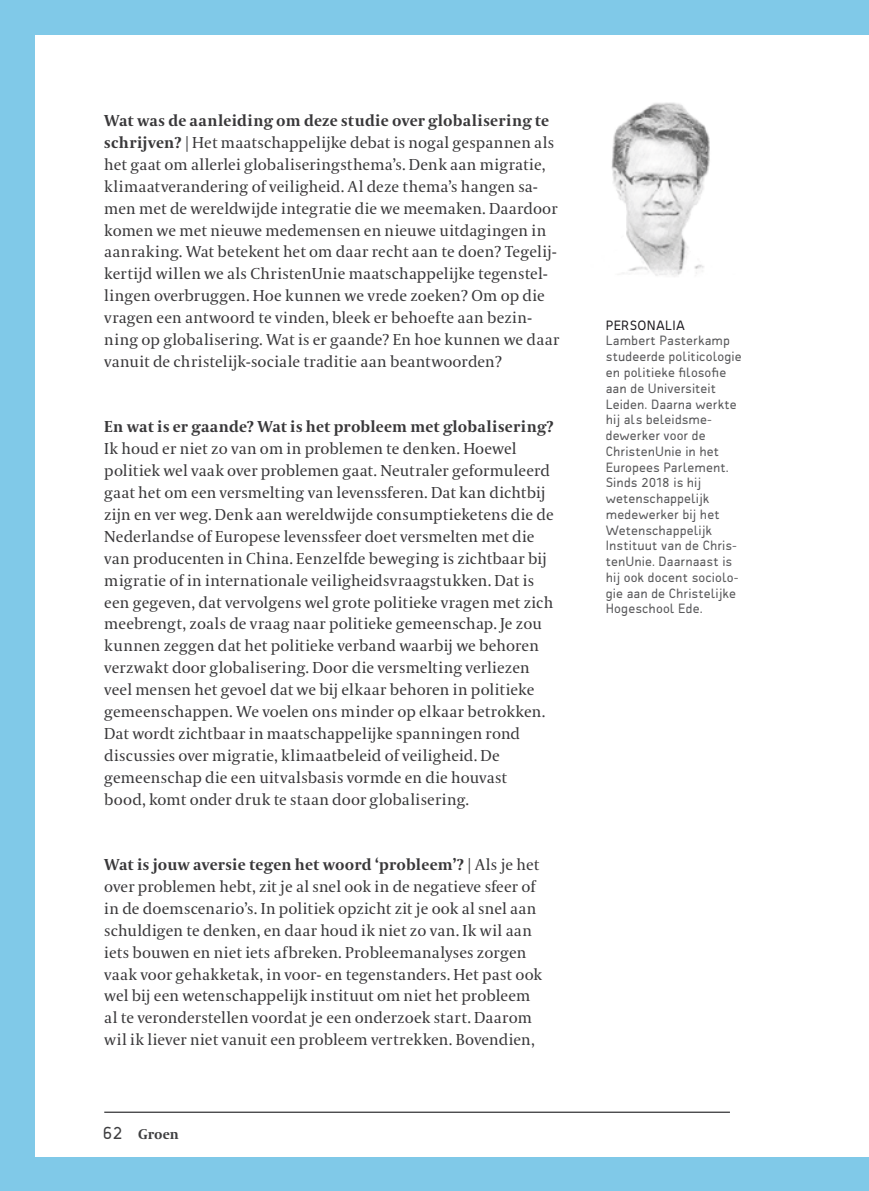
<style>
.page{position:relative;width:869px;height:1191px;background:#fff}
.page>*{position:absolute;margin:0;border:0;box-sizing:border-box;transform-origin:0 0}
.t1{font:15.75px/21.9px "Coranto 2";letter-spacing:.005em;color:#39383a}
.t2{font:700 15.75px "Coranto 2";letter-spacing:.01em;color:#39383a}
.t3{font:700 14px "Coranto 2";color:#3e3e40}
.t4{font:13.12px/15.8px "bosun 03";letter-spacing:.005em;color:#58585a}
.t5{font:13.12px "bosun 03";letter-spacing:.025em;color:#1a171c}
.s1{font-weight:700}
.s2{font-family:"bosun 03";font-weight:400;font-size:17.5px}
</style>
<div class="page">
<div style="left:0;top:0;width:868px;height:1191px;background:#80c9e8"></div>
<div style="left:35px;top:35px;width:833px;height:1121px;background:#fff"></div>
<hr style="left:104px;top:1111px;width:625px;height:1px;background:#3e3e40">
<img style="left:611px;top:102px;width:99px;height:175px">
<p class="t1" style="left:104px;top:110px;width:456px"><span class="s1">Wat was de aanleiding om deze studie over globalisering te schrijven?</span> | Het maatschappelijke debat is nogal gespannen als het gaat om allerlei globaliseringsthema’s. Denk aan migratie, klimaatverandering of veiligheid. Al deze thema’s hangen sa&shy;men met de wereldwijde integratie die we meemaken. Daardoor komen we met nieuwe medemensen en nieuwe uitdagingen in aanraking. Wat betekent het om daar recht aan te doen? Tegelij&shy;kertijd willen we als ChristenUnie maatschappelijke tegenstel&shy;lingen overbruggen. Hoe kunnen we vrede zoeken? Om op die vragen een antwoord te vinden, bleek er behoefte aan bezin&shy;ning op globalisering. Wat is er gaande? En hoe kunnen we daar vanuit de christelijk-sociale traditie aan beantwoorden?</p>
<p class="t2" style="left:104px;top:417px;width:451px">En wat is er gaande? Wat is het probleem met globalisering?</p>
<p class="t1" style="left:104px;top:438px;width:450px">Ik houd er niet zo van om in problemen te denken. Hoewel politiek wel vaak over problemen gaat. Neutraler geformuleerd gaat het om een versmelting van levenssferen. Dat kan dichtbij zijn en ver weg. Denk aan wereldwijde consumptieketens die de Nederlandse of Europese levenssfeer doet versmelten met die van producenten in China. Eenzelfde beweging is zichtbaar bij migratie of in internationale veiligheidsvraagstukken. Dat is een gegeven, dat vervolgens wel grote politieke vragen met zich meebrengt, zoals de vraag naar politieke gemeenschap. Je zou kunnen zeggen dat het politieke verband waarbij we behoren verzwakt door globalisering. Door die versmelting verliezen veel mensen het gevoel dat we bij elkaar behoren in politieke gemeenschappen. We voelen ons minder op elkaar betrokken.<br>Dat wordt zichtbaar in maatschappelijke spanningen rond discussies over migratie, klimaatbeleid of veiligheid. De gemeenschap die een uitvalsbasis vormde en die houvast<br>bood, komt onder druk te staan door globalisering.</p>
<p class="t1" style="left:104px;top:854px;width:439px"><span class="s1">Wat is jouw aversie tegen het woord ‘probleem’?</span> | Als je het over problemen hebt, zit je al snel ook in de negatieve sfeer of in de doemscenario’s. In politiek opzicht zit je ook al snel aan schuldigen te denken, en daar houd ik niet zo van. Ik wil aan iets bouwen en niet iets afbreken. Probleemanalyses zorgen vaak voor gehakketak, in voor- en tegenstanders. Het past ook wel bij een wetenschappelijk instituut om niet het probleem al te veronderstellen voordat je een onderzoek start. Daarom wil ik liever niet vanuit een probleem vertrekken. Bovendien,</p>
<p class="t3" style="left:103px;top:1125px;width:77px"><span class="s2">62</span> Groen</p>
<p class="t5" style="left:605px;top:317px;width:81px">PERSONALIA</p>
<p class="t4" style="left:605px;top:333px;width:137px">Lambert Pasterkamp studeerde politicologie en politieke filosofie aan de Universiteit<br>Leiden. Daarna werkte hij als beleidsme&shy;dewerker voor de<br>ChristenUnie in het<br>Europees Parlement.<br>Sinds 2018 is hij wetenschappelijk medewerker bij het<br>Wetenschappelijk<br>Instituut van de Chris&shy;tenUnie. Daarnaast is hij ook docent sociolo&shy;gie aan de Christelijke<br>Hogeschool Ede.</p>
</div>
